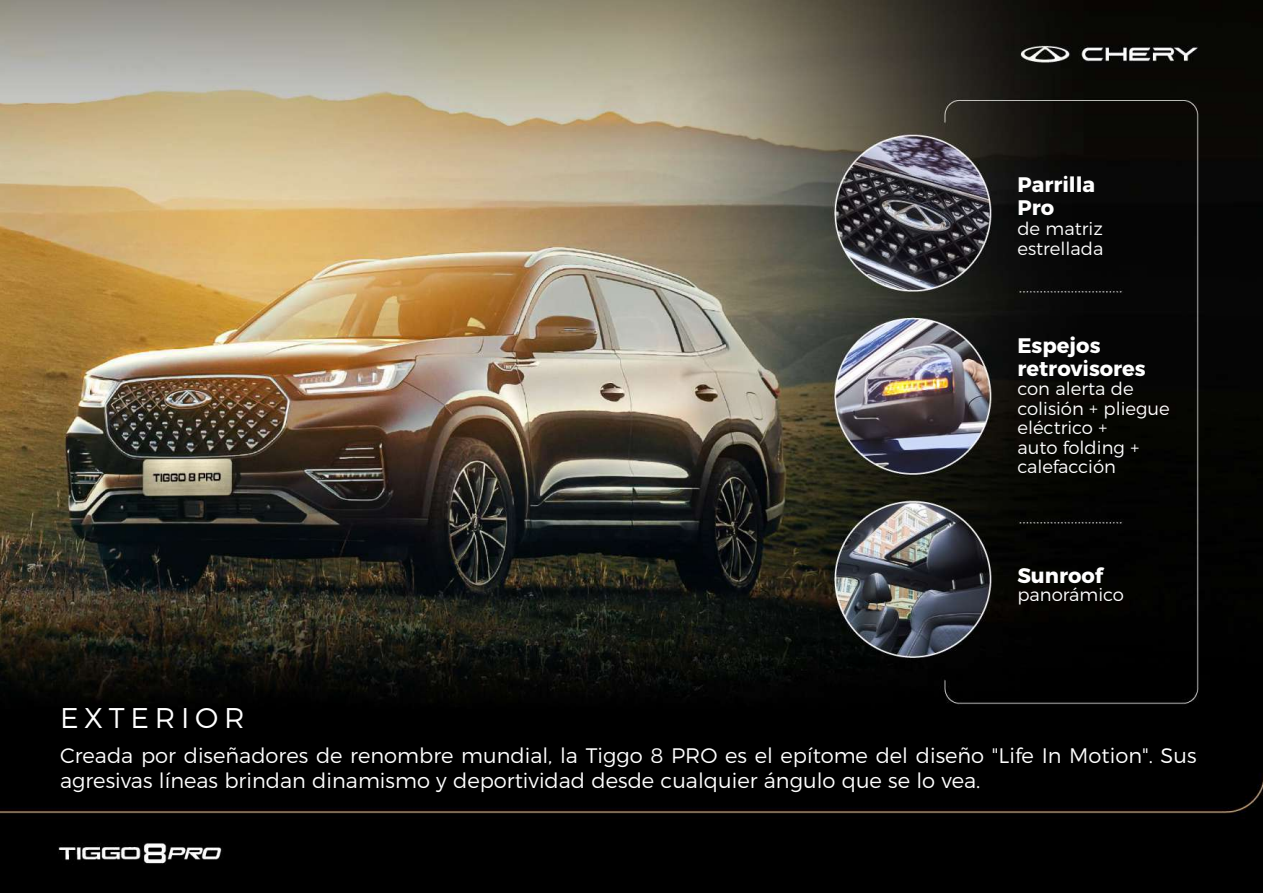
<style>
.page{position:relative;width:1263px;height:893px;background:#fff}
.page>*{position:absolute;margin:0;border:0;box-sizing:border-box;transform-origin:0 0}
.t1{font:300 28.5px "Montserrat";letter-spacing:.2em;color:#fff}
.t2{font:300 21px/25.2px "Montserrat";color:#fff}
.t3{font:700 21px/22.6px "Montserrat";color:#fff}
.t4{font:300 18px/19.5px "Montserrat";color:#fff}
</style>
<div class="page">
<img style="left:0;top:0;width:1263px;height:893px">
<p class="t3" style="left:1017px;top:172px;width:79px">Parrilla<br>Pro</p>
<p class="t4" style="left:1017px;top:218px;width:88px">de matriz estrellada</p>
<p class="t3" style="left:1017px;top:333px;width:130px">Espejos retrovisores</p>
<p class="t4" style="left:1017px;top:377px;width:154px">con alerta de colisión + pliegue eléctrico +<br>auto folding + calefacción</p>
<p class="t3" style="left:1017px;top:562px;width:87px">Sunroof</p>
<h1 class="t1" style="left:60px;top:696px;width:186px">EXTERIOR</h1>
<p class="t4" style="left:1017px;top:583px;width:108px">panorámico</p>
<p class="t2" style="left:60px;top:741px;width:1138px">Creada por diseñadores de renombre mundial, la Tiggo 8 PRO es el epítome del diseño "Life In Motion". Sus agresivas líneas brindan dinamismo y deportividad desde cualquier ángulo que se lo vea.</p>
</div>
